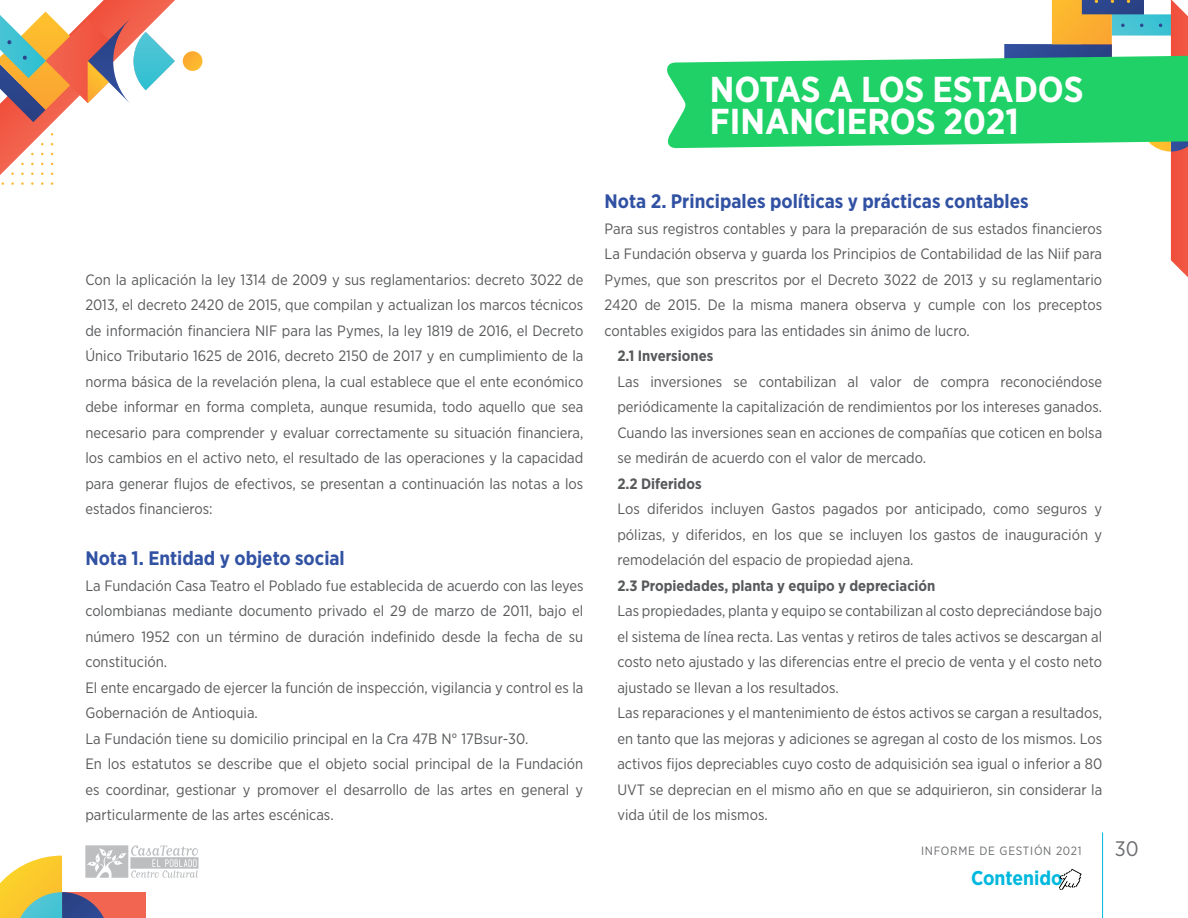
<style>
.page{position:relative;width:1188px;height:918px;background:#fff}
.page>*{position:absolute;margin:0;border:0;box-sizing:border-box;transform-origin:0 0}
.t1{font:700 36px/31.5px "Gotham Narrow";color:#fff}
.t2{font:21px "Gotham Narrow";color:#6d6e71}
.t3{font:700 19.95px "Gotham Narrow";color:#00b8de}
.t4{font:700 19.5px "Gotham Narrow";color:#3151a3}
.t5{font:15px/25.5px "Gotham Narrow";color:#58595b;text-align:justify}
.t6{font:700 15px "Gotham Narrow";color:#58595b}
.t7{font:12px "Gotham Narrow";letter-spacing:.06em;color:#6d6e71}
</style>
<div class="page">
<hr style="left:1102px;top:832px;width:1px;height:86px;background:#00b8de">
<svg style="left:1059px;top:869px;width:23px;height:21px"></svg>
<svg style="left:0;top:845px;width:199px;height:73px"></svg>
<div style="left:1082px;top:0;width:62px;height:14px;background:#2a4387"></div>
<div style="left:1112px;top:14px;width:63px;height:22px;background:#49c4d4"></div>
<svg style="left:1121px;top:24px;width:4px;height:3px"></svg>
<svg style="left:1004px;top:44px;width:108px;height:10px"></svg>
<svg style="left:1052px;top:0;width:62px;height:44px"></svg>
<svg style="left:1140px;top:0;width:48px;height:277px"></svg>
<svg style="left:183px;top:51px;width:19px;height:20px"></svg>
<svg style="left:0;top:0;width:175px;height:185px"></svg>
<svg style="left:667px;top:54px;width:521px;height:94px;background:#35d375"></svg>
<h1 class="t1" style="left:710px;top:74px;width:375px">NOTAS A LOS ESTADOS<br>FINANCIEROS 2021</h1>
<p class="t5" style="left:85px;top:266px;width:500px">Con la aplicación la ley 1314 de 2009 y sus reglamentarios: decreto 3022 de 2013, el decreto 2420 de 2015, que compilan y actualizan los marcos técnicos de información financiera NIF para las Pymes, la ley 1819 de 2016, el Decreto Único Tributario 1625 de 2016, decreto 2150 de 2017 y en cumplimiento de la norma básica de la revelación plena, la cual establece que el ente económico debe informar en forma completa, aunque resumida, todo aquello que sea necesario para comprender y evaluar correctamente su situación financiera, los cambios en el activo neto, el resultado de las operaciones y la capacidad para generar flujos de efectivos, se presentan a continuación las notas a los estados financieros:</p>
<h3 class="t4" style="left:85px;top:546px;width:261px">Nota 1. Entidad y objeto social</h3>
<p class="t5" style="left:85px;top:572px;width:500px;text-align:left">La Fundación Casa Teatro el Poblado fue establecida de acuerdo con las leyes colombianas mediante documento privado el 29 de marzo de 2011, bajo el número 1952 con un término de duración indefinido desde la fecha de su constitución.<br>El ente encargado de ejercer la función de inspección, vigilancia y control es la Gobernación de Antioquia.<br>La Fundación tiene su domicilio principal en la Cra 47B N° 17Bsur-30.<br>En los estatutos se describe que el objeto social principal de la Fundación es coordinar, gestionar y promover el desarrollo de las artes en general y particularmente de las artes escénicas.</p>
<h3 class="t4" style="left:605px;top:189px;width:426px">Nota 2. Principales políticas y prácticas contables</h3>
<p class="t5" style="left:605px;top:215px;width:499px">Para sus registros contables y para la preparación de sus estados financieros La Fundación observa y guarda los Principios de Contabilidad de las Niif para Pymes, que son prescritos por el Decreto 3022 de 2013 y su reglamentario 2420 de 2015. De la misma manera observa y cumple con los preceptos contables exigidos para las entidades sin ánimo de lucro.</p>
<p class="t6" style="left:617px;top:346px;width:97px">2.1 Inversiones</p>
<p class="t5" style="left:617px;top:368px;width:486px;text-align:left">Las inversiones se contabilizan al valor de compra reconociéndose periódicamente la capitalización de rendimientos por los intereses ganados.<br>Cuando las inversiones sean en acciones de compañías que coticen en bolsa se medirán de acuerdo con el valor de mercado.</p>
<p class="t6" style="left:617px;top:474px;width:86px">2.2 Diferidos</p>
<p class="t5" style="left:617px;top:496px;width:486px">Los diferidos incluyen Gastos pagados por anticipado, como seguros y pólizas, y diferidos, en los que se incluyen los gastos de inauguración y remodelación del espacio de propiedad ajena.</p>
<p class="t6" style="left:617px;top:576px;width:320px">2.3 Propiedades, planta y equipo y depreciación</p>
<p class="t5" style="left:617px;top:598px;width:486px;text-align:left">Las propiedades, planta y equipo se contabilizan al costo depreciándose bajo el sistema de línea recta. Las ventas y retiros de tales activos se descargan al costo neto ajustado y las diferencias entre el precio de venta y el costo neto ajustado se llevan a los resultados.<br>Las reparaciones y el mantenimiento de éstos activos se cargan a resultados, en tanto que las mejoras y adiciones se agregan al costo de los mismos. Los activos fijos depreciables cuyo costo de adquisición sea igual o inferior a 80<br>UVT se deprecian en el mismo año en que se adquirieron, sin considerar la vida útil de los mismos.</p>
<p class="t7" style="left:921px;top:843px;width:162px">INFORME DE GESTIÓN 2021</p>
<h2 class="t2" style="left:1115px;top:836px;width:25px">30</h2>
<h3 class="t3" style="left:971px;top:865px;width:93px">Contenido</h3>
</div>
